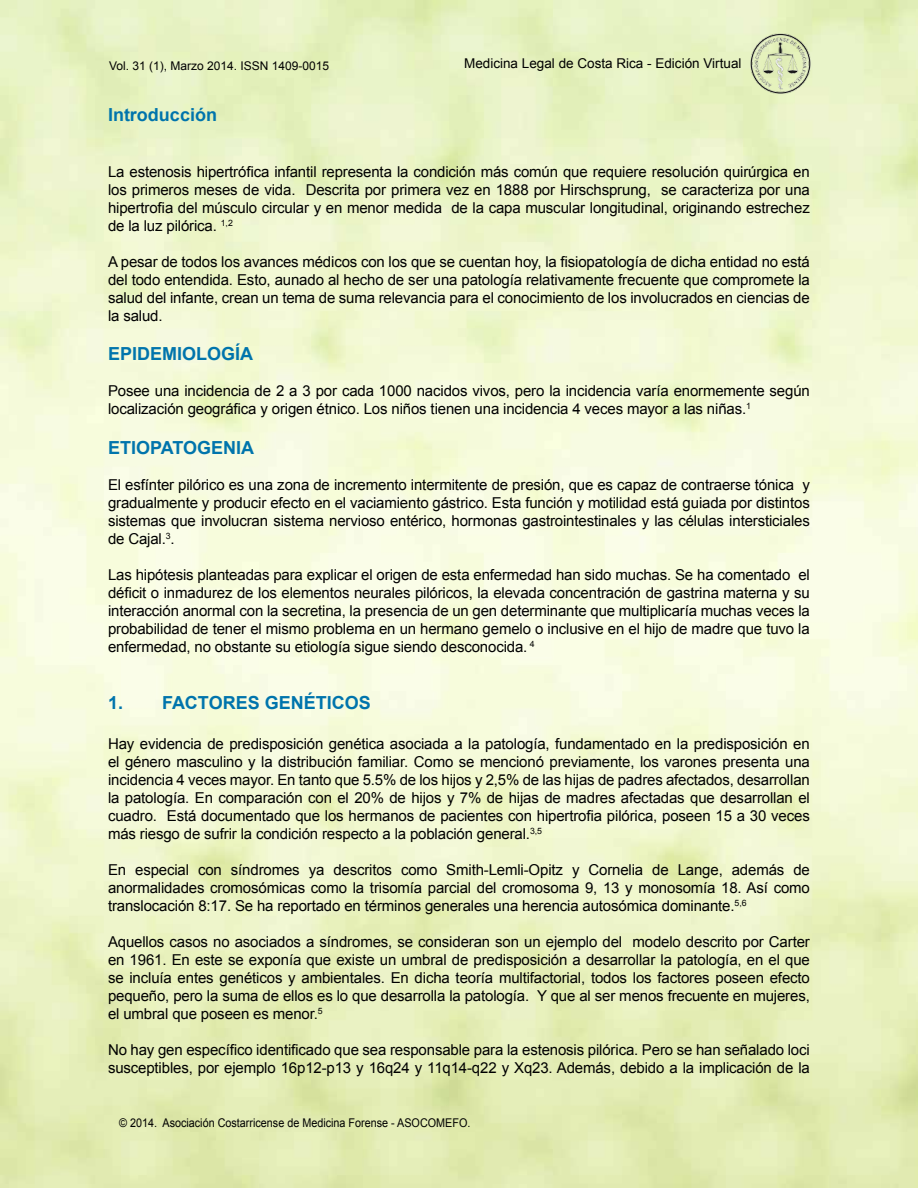
<style>
.page{position:relative;width:918px;height:1188px;background:#fff}
.page>*{position:absolute;margin:0;border:0;box-sizing:border-box;transform-origin:0 0}
.t1{font:700 18px "Arial";color:#0074ac}
.t2{font:15px/18px "Arial";letter-spacing:-.01em;color:#000;text-align:justify}
.t3{font:13.5px "Arial";color:#000}
.t4{font:12px "Arial";color:#000;scale:.9 1}
.t5{font:12px "Arial";color:#000}
</style>
<div class="page">
<img style="left:749px;top:32px;width:63px;height:64px">
<p class="t5" style="left:109px;top:58px;width:222px">Vol. 31 (1), Marzo 2014. ISSN 1409-0015</p>
<p class="t3" style="left:464px;top:54px;width:279px">Medicina Legal de Costa Rica - Edición Virtual</p>
<p class="t1" style="left:108px;top:103px;width:111px">Introducción</p>
<p class="t2" style="left:108px;top:162px;width:703px">La estenosis hipertrófica infantil representa la condición más común que requiere resolución quirúrgica en los primeros meses de vida. Descrita por primera vez en 1888 por Hirschsprung, se caracteriza por una hipertrofia del músculo circular y en menor medida de la capa muscular longitudinal, originando estrechez de la luz pilórica. <sup>1,2</sup></p>
<p class="t2" style="left:108px;top:252px;width:703px">A pesar de todos los avances médicos con los que se cuentan hoy, la fisiopatología de dicha entidad no está del todo entendida. Esto, aunado al hecho de ser una patología relativamente frecuente que compromete la salud del infante, crean un tema de suma relevancia para el conocimiento de los involucrados en ciencias de la salud.</p>
<p class="t1" style="left:108px;top:342px;width:88px">EPIDEMIOLOG</p>
<p class="t1" style="left:235px;top:342px;width:19px">ÍA</p>
<p class="t2" style="left:108px;top:382px;width:703px">Posee una incidencia de 2 a 3 por cada 1000 nacidos vivos, pero la incidencia varía enormemente según localización geográfica y origen étnico. Los niños tienen una incidencia 4 veces mayor a las niñas.<sup>1</sup></p>
<p class="t1" style="left:108px;top:436px;width:148px">ETIOPATOG ENIA</p>
<p class="t2" style="left:108px;top:476px;width:703px">El esfínter pilórico es una zona de incremento intermitente de presión, que es capaz de contraerse tónica y gradualmente y producir efecto en el vaciamiento gástrico. Esta función y motilidad está guiada por distintos sistemas que involucran sistema nervioso entérico, hormonas gastrointestinales y las células intersticiales de Cajal.<sup>3</sup>.</p>
<p class="t2" style="left:108px;top:566px;width:703px">Las hipótesis planteadas para explicar el origen de esta enfermedad han sido muchas. Se ha comentado el déficit o inmadurez de los elementos neurales pilóricos, la elevada concentración de gastrina materna y su interacción anormal con la secretina, la presencia de un gen determinante que multiplicaría muchas veces la probabilidad de tener el mismo problema en un hermano gemelo o inclusive en el hijo de madre que tuvo la enfermedad, no obstante su etiología sigue siendo desconocida. <sup>4</sup></p>
<p class="t1" style="left:108px;top:691px;width:264px">1. FACTORES GENÉTICOS</p>
<p class="t2" style="left:108px;top:735px;width:703px">Hay evidencia de predisposición genética asociada a la patología, fundamentado en la predisposición en el género masculino y la distribución familiar. Como se mencionó previamente, los varones presenta una incidencia 4 veces mayor. En tanto que 5.5% de los hijos y 2,5% de las hijas de padres afectados, desarrollan la patología. En comparación con el 20% de hijos y 7% de hijas de madres afectadas que desarrollan el cuadro. Está documentado que los hermanos de pacientes con hipertrofia pilórica, poseen 15 a 30 veces más riesgo de sufrir la condición respecto a la población general.<sup>3,5</sup></p>
<p class="t2" style="left:108px;top:861px;width:703px">En especial con síndromes ya descritos como Smith-Lemli-Opitz y Cornelia de Lange, además de anormalidades cromosómicas como la trisomía parcial del cromosoma 9, 13 y monosomía 18. Así como translocación 8:17. Se ha reportado en términos generales una herencia autosómica dominante.<sup>5,6</sup></p>
<p class="t2" style="left:108px;top:933px;width:703px">Aquellos casos no asociados a síndromes, se consideran son un ejemplo del modelo descrito por Carter en 1961. En este se exponía que existe un umbral de predisposición a desarrollar la patología, en el que se incluía entes genéticos y ambientales. En dicha teoría multifactorial, todos los factores poseen efecto pequeño, pero la suma de ellos es lo que desarrolla la patología. Y que al ser menos frecuente en mujeres, el umbral que poseen es menor.<sup>5</sup></p>
<p class="t2" style="left:108px;top:1041px;width:703px">No hay gen específico identificado que sea responsable para la estenosis pilórica. Pero se han señalado loci susceptibles, por ejemplo 16p12-p13 y 16q24 y 11q14-q22 y Xq23. Además, debido a la implicación de la</p>
<p class="t4" style="left:119px;top:1115px;width:392px">© 2014. Asociación Costarricense de Medicina Forense - ASOCOMEFO.</p>
</div>
